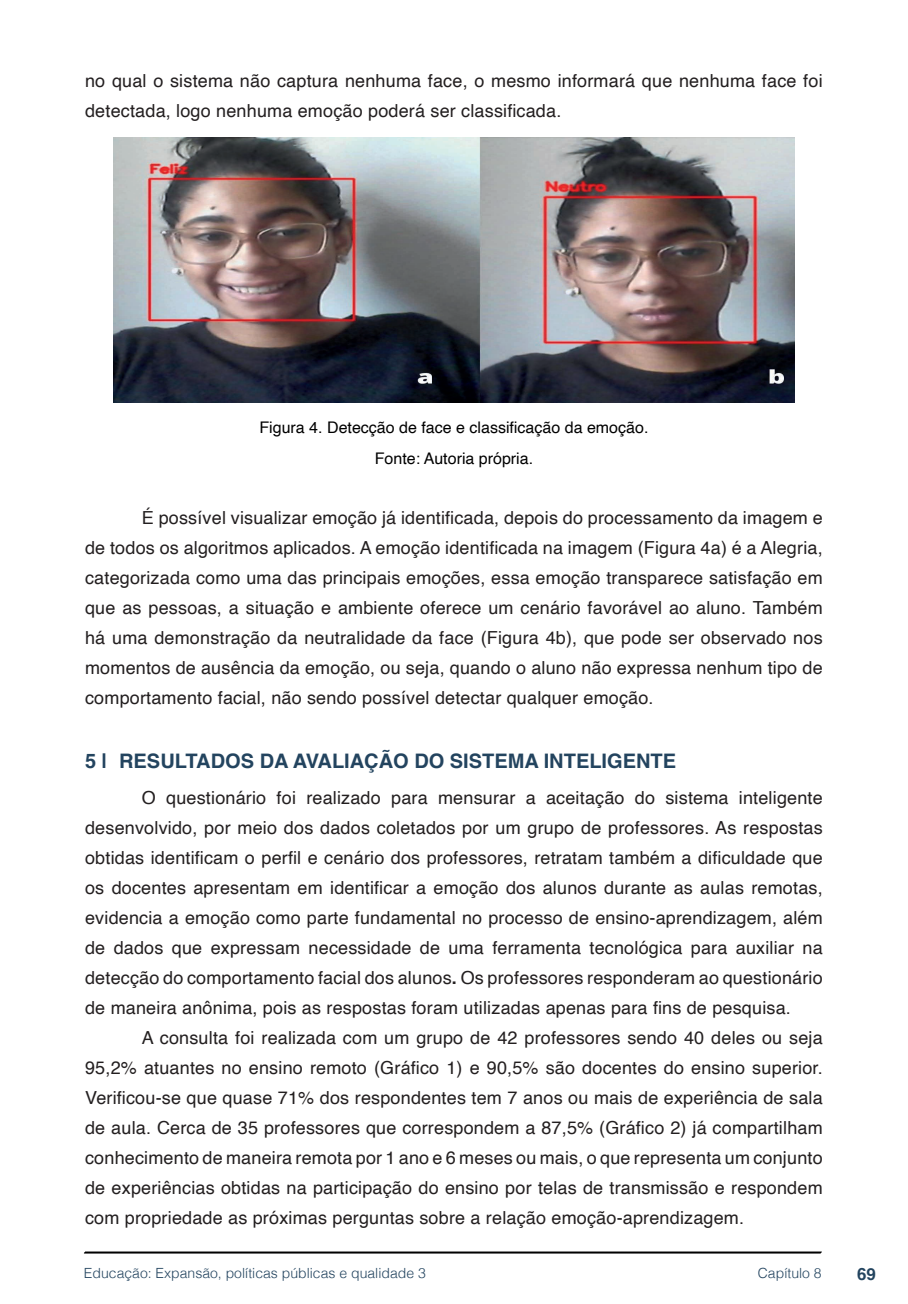
<style>
.page{position:relative;width:908px;height:1304px;background:#fff}
.page>*{position:absolute;margin:0;border:0;box-sizing:border-box;transform-origin:0 0}
.t1{font:700 20px "Helvetica";color:#23445f}
.t2{font:18px/30px "Helvetica";letter-spacing:.01em;color:#231f20;text-align:justify}
.t3{font:700 16.8px "Helvetica";color:#23445f}
.t4{font:16px/30.6px "Helvetica";color:#000;text-align:center}
.t5{font:300 14px "Helvetica";color:#23445f}
.s1{font-weight:700}
</style>
<div class="page">
<svg style="left:84px;top:1251px;width:737px;height:3px;background:#515151"></svg>
<img style="left:113px;top:137px;width:681px;height:266px">
<p class="t2" style="left:85px;top:66px;width:738px">no qual o sistema não captura nenhuma face, o mesmo informará que nenhuma face foi detectada, logo nenhuma emoção poderá ser classificada.</p>
<p class="t4" style="left:259px;top:413px;width:390px">Figura 4. Detecção de face e classificação da emoção.<br>Fonte: Autoria própria.</p>
<p class="t2" style="left:85px;top:503px;width:738px;text-indent:57px">É possível visualizar emoção já identificada, depois do processamento da imagem e de todos os algoritmos aplicados. A emoção identificada na imagem (Figura 4a) é a Alegria, categorizada como uma das principais emoções, essa emoção transparece satisfação em que as pessoas, a situação e ambiente oferece um cenário favorável ao aluno. Também há uma demonstração da neutralidade da face (Figura 4b), que pode ser observado nos momentos de ausência da emoção, ou seja, quando o aluno não expressa nenhum tipo de comportamento facial, não sendo possível detectar qualquer emoção.</p>
<p class="t1" style="left:85px;top:749px;width:592px">5 | RESULTADOS DA AVALIAÇÃO DO SISTEMA INTELIGENTE</p>
<p class="t2" style="left:85px;top:783px;width:738px;text-indent:57px">O questionário foi realizado para mensurar a aceitação do sistema inteligente desenvolvido, por meio dos dados coletados por um grupo de professores. As respostas obtidas identificam o perfil e cenário dos professores, retratam também a dificuldade que os docentes apresentam em identificar a emoção dos alunos durante as aulas remotas, evidencia a emoção como parte fundamental no processo de ensino-aprendizagem, além de dados que expressam necessidade de uma ferramenta tecnológica para auxiliar na detecção do comportamento facial dos alunos<span class="s1">.</span> Os professores responderam ao questionário de maneira anônima, pois as respostas foram utilizadas apenas para fins de pesquisa.</p>
<p class="t2" style="left:85px;top:1023px;width:738px;text-indent:57px">A consulta foi realizada com um grupo de 42 professores sendo 40 deles ou seja 95,2% atuantes no ensino remoto (Gráfico 1) e 90,5% são docentes do ensino superior.<br>Verificou-se que quase 71% dos respondentes tem 7 anos ou mais de experiência de sala de aula. Cerca de 35 professores que correspondem a 87,5% (Gráfico 2) já compartilham conhecimento de maneira remota por 1 ano e 6 meses ou mais, o que representa um conjunto de experiências obtidas na participação do ensino por telas de transmissão e respondem com propriedade as próximas perguntas sobre a relação emoção-aprendizagem.</p>
<p class="t5" style="left:84px;top:1261px;width:343px">Educação: Expansão, políticas públicas e qualidade 3</p>
<p class="t5" style="left:757px;top:1261px;width:65px">Capítulo 8</p>
<p class="t3" style="left:856px;top:1264px;width:20px">69</p>
</div>
